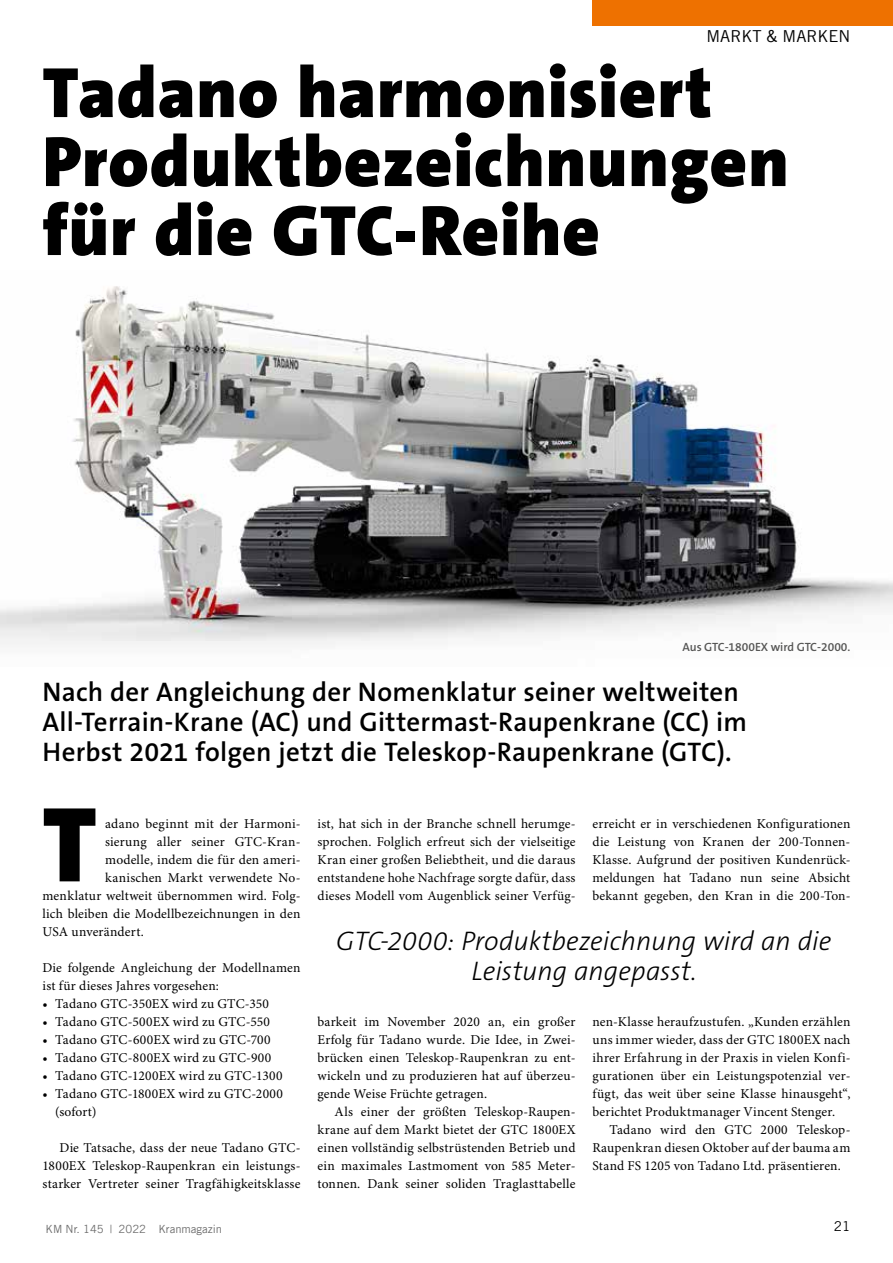
<style>
.page{position:relative;width:893px;height:1263px;background:#fff}
.page>*{position:absolute;margin:0;border:0;box-sizing:border-box;transform-origin:0 0}
.t1{font:900 108px "The Sans B9";color:#000}
.t2{font:900 72px/69px "The Sans B W9";letter-spacing:.01em;color:#000}
.t3{font:600 27px/30px "The Sans B W6";letter-spacing:.01em;color:#000}
.t4{font:italic 300 27px/30px "The Sans B W3";color:#000;text-align:center}
.t5{font:16.5px "Trade Gothic LT";color:#000}
.t6{font:13.5px/18px "Minion Pro";letter-spacing:.01em;color:#000;text-align:justify}
.t7{font:13.5px "Trade Gothic LT";color:#000}
.t8{font:600 12px "The Sans B W6";color:#565655}
.t9{font:11.25px "Trade Gothic LT";color:#6e6e6e}
</style>
<div class="page">
<div style="left:592px;top:0;width:301px;height:26px;background:#ee7100"></div>
<img style="left:0;top:286px;width:893px;height:359px">
<p class="t5" style="left:706px;top:26px;width:145px">MARKT &amp; MARKEN</p>
<h2 class="t2" style="left:43px;top:59px;width:748px">Tadano harmonisiert<br>Produktbezeichnungen für die GTC-Reihe</h2>
<p class="t8" style="left:682px;top:639px;width:169px">Aus GTC-1800EX wird GTC-2000.</p>
<h3 class="t3" style="left:43px;top:677px;width:706px">Nach der Angleichung der Nomenklatur seiner weltweiten<br>All-Terrain-Krane (AC) und Gittermast-Raupenkrane (CC) im<br>Herbst 2021 folgen jetzt die Teleskop-Raupenkrane (GTC).</h3>
<h1 class="t1" style="left:43px;top:787px;width:56px">T</h1>
<p class="t6" style="left:317px;top:815px;width:259px">ist, hat sich in der Branche schnell herumge&shy;sprochen. Folglich erfreut sich der vielseitige Kran einer großen Beliebtheit, und die daraus entstandene hohe Nachfrage sorgte dafür, dass dieses Modell vom Augenblick seiner Verfüg-</p>
<p class="t6" style="left:592px;top:815px;width:259px">erreicht er in verschiedenen Konfigurationen die Leistung von Kranen der 200-Tonnen-Klasse. Aufgrund der positiven Kundenrück&shy;meldungen hat Tadano nun seine Absicht bekannt gegeben, den Kran in die 200-Ton-</p>
<p class="t6" style="left:105px;top:815px;width:197px">adano beginnt mit der Harmoni-</p>
<p class="t6" style="left:105px;top:833px;width:197px">sierung aller seiner GTC-Kran-</p>
<p class="t6" style="left:105px;top:851px;width:197px">modelle, indem die für den ameri-</p>
<p class="t6" style="left:105px;top:869px;width:197px">kanischen Markt verwendete No-</p>
<p class="t6" style="left:43px;top:887px;width:259px">menklatur weltweit übernommen wird. Folg-</p>
<p class="t6" style="left:43px;top:905px;width:259px">lich bleiben die Modellbezeichnungen in den</p>
<p class="t6" style="left:43px;top:923px;width:103px">USA unverändert.</p>
<p class="t6" style="left:43px;top:959px;width:259px">Die folgende Angleichung der Modellnamen ist für dieses Jahres vorgesehen:</p>
<p class="t6" style="left:43px;top:995px;width:228px">• Tadano GTC-350EX wird zu GTC-350</p>
<p class="t6" style="left:43px;top:1013px;width:229px">• Tadano GTC-500EX wird zu GTC-550</p>
<p class="t6" style="left:43px;top:1031px;width:230px">• Tadano GTC-600EX wird zu GTC-700</p>
<p class="t6" style="left:43px;top:1049px;width:230px">• Tadano GTC-800EX wird zu GTC-900</p>
<p class="t6" style="left:43px;top:1067px;width:242px">• Tadano GTC-1200EX wird zu GTC-1300</p>
<p class="t6" style="left:55px;top:1085px;width:229px;text-indent:-13px">• Tadano GTC-1800EX wird zu GTC-2000 (sofort)</p>
<p class="t6" style="left:43px;top:1139px;width:259px;text-indent:17px">Die Tatsache, dass der neue Tadano GTC-1800EX Teleskop-Raupenkran ein leistungs&shy;starker Vertreter seiner Tragfähigkeitsklasse</p>
<h3 class="t4" style="left:336px;top:927px;width:497px">GTC-2000: Produktbezeichnung wird an die<br>Leistung angepasst.</h3>
<p class="t6" style="left:592px;top:1013px;width:259px">nen-Klasse heraufzustufen. „Kunden erzählen uns immer wieder, dass der GTC 1800EX nach ihrer Erfahrung in der Praxis in vielen Konfi&shy;gurationen über ein Leistungspotenzial ver&shy;fügt, das weit über seine Klasse hinausgeht“, berichtet Produktmanager Vincent Stenger.</p>
<p class="t6" style="left:592px;top:1121px;width:259px;text-indent:17px">Tadano wird den GTC 2000 Teleskop-Raupenkran diesen Oktober auf der bauma am Stand FS 1205 von Tadano Ltd. präsentieren.</p>
<p class="t6" style="left:317px;top:1013px;width:259px">barkeit im November 2020 an, ein großer Erfolg für Tadano wurde. Die Idee, in Zwei&shy;brücken einen Teleskop-Raupenkran zu ent&shy;wickeln und zu produzieren hat auf überzeu&shy;gende Weise Früchte getragen.</p>
<p class="t6" style="left:317px;top:1103px;width:259px;text-indent:17px">Als einer der größten Teleskop-Raupen&shy;krane auf dem Markt bietet der GTC 1800EX einen vollständig selbstrüstenden Betrieb und ein maximales Lastmoment von 585 Meter&shy;tonnen. Dank seiner soliden Traglasttabelle</p>
<p class="t9" style="left:46px;top:1222px;width:178px">KM Nr. 145 | 2022 Kranmagazin</p>
<p class="t7" style="left:834px;top:1218px;width:18px">21</p>
</div>
